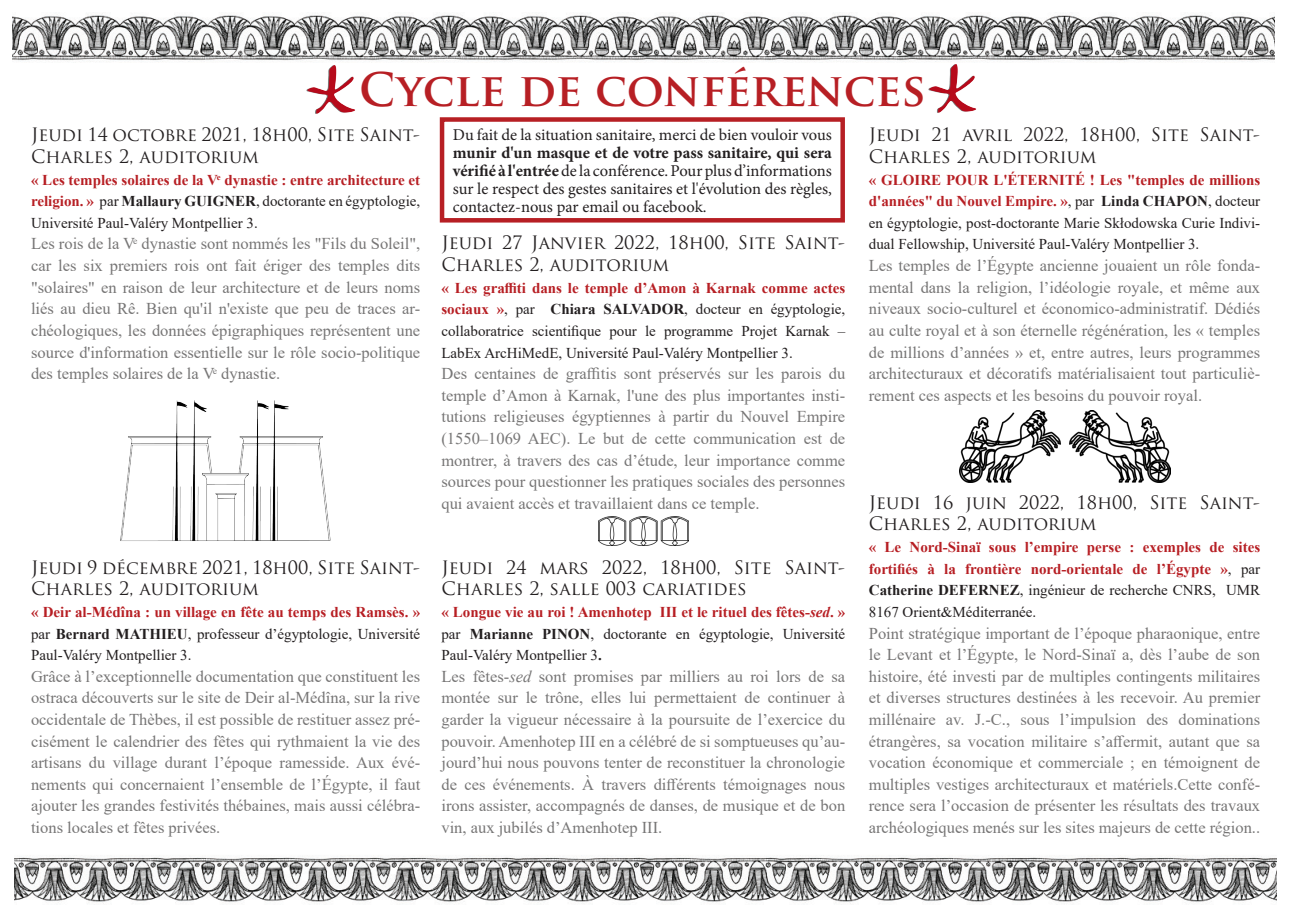
<style>
.page{position:relative;width:1289px;height:919px;background:#fff}
.page>*{position:absolute;margin:0;border:0;box-sizing:border-box;transform-origin:0 0}
.t1{font:700 45px "Trajan Pro";color:#b71f24}
.Titre_1_confs{font:18px/21.6px "Trajan Pro";color:#231f20}
.Corps_texte{font:16.5px/21.6px "Times New Roman";color:#777676;text-align:justify}
.Titre_1_confs-2{font:16.5px/21.6px "Times New Roman";color:#777676;text-align:justify}
.t2{font:16.5px/18px "Minion Pro";color:#231f20;text-align:justify}
.Titre_confs{font:15px/21.6px "Times New Roman";color:#231f20;text-align:justify}
.Titre_confs-2{font:700 15px/21.6px "Times New Roman";color:#b71f24;text-align:justify}
.s1{font-weight:700}
.s2{font-weight:400;color:#231f20}
.s3{color:#231f20}
.s4{font-weight:700;color:#b71f24}
.s5{font-weight:700;font-style:italic;color:#b71f24}
.s6{font-style:italic}
</style>
<div class="page">
<img style="left:13px;top:13px;width:1261px;height:50px">
<img style="left:14px;top:855px;width:1262px;height:49px">
<img style="left:306px;top:65px;width:49px;height:49px">
<img style="left:928px;top:64px;width:48px;height:49px">
<img style="left:598px;top:516px;width:90px;height:29px">
<img style="left:959px;top:410px;width:210px;height:72px">
<div style="left:440px;top:117px;width:405px;height:105px;border:4px solid #b71f24"></div>
<img style="left:120px;top:400px;width:211px;height:141px">
<p class="t1" style="left:359px;top:62px;width:568px">CYCLE DE CONFÉRENCES</p>
<p class="t2" style="left:453px;top:126px;width:380px">Du fait de la situation sanitaire, merci de bien vouloir vous <span class="s1">munir d'un masque et de votre pass sanitaire, qui sera vérifié à l'entrée</span> de la conférence. Pour plus d’informations sur le respect des gestes sanitaires et l'évolution des règles, contactez-nous par email ou facebook.</p>
<p class="Titre_1_confs" style="left:31px;top:124px;width:391px">JEUDI 14 OCTOBRE 2021, 18H00, SITE SAINT-<br>CHARLES 2, AUDITORIUM</p>
<p class="Titre_confs-2" style="left:31px;top:168px;width:390px">« Les temples solaires de la V<sup>e</sup> dynastie : entre architecture et religion. » <span class="s2">par</span> <span class="s3">Mallaury GUIGNER</span><span class="s2">, doctorante en égyptologie, Université Paul-Valéry Montpellier 3.</span></p>
<p class="Corps_texte" style="left:31px;top:232px;width:391px">Les rois de la V<sup>e</sup> dynastie sont nommés les "Fils du Soleil", car les six premiers rois ont fait ériger des temples dits "solaires" en raison de leur architecture et de leurs noms liés au dieu Rê. Bien qu'il n'existe que peu de traces ar&shy;chéologiques, les données épigraphiques représentent une source d'information essentielle sur le rôle socio-politique des temples solaires de la V<sup>e</sup> dynastie.</p>
<p class="Titre_1_confs" style="left:868px;top:124px;width:393px">JEUDI 21 AVRIL 2022, 18H00, SITE SAINT-<br>CHARLES 2, AUDITORIUM</p>
<p class="Titre_confs" style="left:868px;top:168px;width:393px"><span class="s4">« GLOIRE POUR L'ÉTERNITÉ ! Les "temples de millions d'années" du Nouvel Empire. »</span>, par <span class="s1">Linda CHAPON</span>, docteur en égyptologie, post-doctorante Marie Skłodowska Curie Indivi&shy;dual Fellowship, Université Paul-Valéry Montpellier 3.</p>
<p class="Corps_texte" style="left:868px;top:254px;width:393px">Les temples de l’Égypte ancienne jouaient un rôle fonda&shy;mental dans la religion, l’idéologie royale, et même aux niveaux socio-culturel et économico-administratif. Dédiés au culte royal et à son éternelle régénération, les « temples de millions d’années » et, entre autres, leurs programmes architecturaux et décoratifs matérialisaient tout particuliè&shy;rement ces aspects et les besoins du pouvoir royal.</p>
<p class="Titre_1_confs" style="left:441px;top:232px;width:405px">JEUDI 27 JANVIER 2022, 18H00, SITE SAINT-<br>CHARLES 2, AUDITORIUM</p>
<p class="Titre_confs" style="left:441px;top:276px;width:405px"><span class="s4">« Les graffiti dans le temple d’Amon à Karnak comme actes sociaux »</span>, par <span class="s1">Chiara SALVADOR</span>, docteur en égyptologie, collaboratrice scientifique pour le programme Projet Karnak – LabEx ArcHiMedE, Université Paul-Valéry Montpellier 3.</p>
<p class="Titre_1_confs-2" style="left:441px;top:362px;width:405px">Des centaines de graffitis sont préservés sur les parois du temple d’Amon à Karnak, l'une des plus importantes insti&shy;tutions religieuses égyptiennes à partir du Nouvel Empire (1550–1069 AEC). Le but de cette communication est de montrer, à travers des cas d’étude, leur importance comme sources pour questionner les pratiques sociales des personnes qui avaient accès et travaillaient dans ce temple.</p>
<p class="Titre_1_confs" style="left:868px;top:491px;width:393px">JEUDI 16 JUIN 2022, 18H00, SITE SAINT-<br>CHARLES 2, AUDITORIUM</p>
<p class="Titre_confs-2" style="left:868px;top:535px;width:393px">« Le Nord-Sinaï sous l’empire perse : exemples de sites fortifiés à la frontière nord-orientale de l’Égypte »<span class="s2">, par </span><span class="s3">Catherine DEFERNEZ</span><span class="s2">, ingénieur de recherche CNRS, UMR 8167 Orient&amp;Méditerranée.</span></p>
<p class="Corps_texte" style="left:868px;top:621px;width:393px">Point stratégique important de l’époque pharaonique, entre le Levant et l’Égypte, le Nord-Sinaï a, dès l’aube de son histoire, été investi par de multiples contingents militaires et diverses structures destinées à les recevoir. Au premier millénaire av. J.-C., sous l’impulsion des dominations étrangères, sa vocation militaire s’affermit, autant que sa vocation économique et commerciale ; en témoignent de multiples vestiges architecturaux et matériels.Cette confé&shy;rence sera l’occasion de présenter les résultats des travaux archéologiques menés sur les sites majeurs de cette région..</p>
<p class="Titre_1_confs" style="left:31px;top:556px;width:391px">JEUDI 9 DÉCEMBRE 2021, 18H00, SITE SAINT-<br>CHARLES 2, AUDITORIUM</p>
<p class="Titre_confs" style="left:31px;top:600px;width:390px"><span class="s4">« Deir al-Médîna : un village en fête au temps des Ramsès. » </span>par <span class="s1">Bernard MATHIEU</span>, professeur d’égyptologie, Université Paul-Valéry Montpellier 3.</p>
<p class="Corps_texte" style="left:31px;top:664px;width:391px">Grâce à l’exceptionnelle documentation que constituent les ostraca découverts sur le site de Deir al-Médîna, sur la rive occidentale de Thèbes, il est possible de restituer assez pré&shy;cisément le calendrier des fêtes qui rythmaient la vie des artisans du village durant l’époque ramesside. Aux évé&shy;nements qui concernaient l’ensemble de l’Égypte, il faut ajouter les grandes festivités thébaines, mais aussi célébra&shy;tions locales et fêtes privées.</p>
<p class="Titre_1_confs" style="left:441px;top:556px;width:405px">JEUDI 24 MARS 2022, 18H00, SITE SAINT-<br>CHARLES 2, SALLE 003 CARIATIDES</p>
<p class="Titre_confs" style="left:441px;top:600px;width:405px"><span class="s4">« Longue vie au roi ! Amenhotep III et le rituel des fêtes-</span><span class="s5">sed</span><span class="s4">. » </span>par <span class="s1">Marianne PINON</span>, doctorante en égyptologie, Université Paul-Valéry Montpellier 3<span class="s1">.</span></p>
<p class="Corps_texte" style="left:441px;top:664px;width:405px">Les fêtes-<span class="s6">sed</span> sont promises par milliers au roi lors de sa montée sur le trône, elles lui permettaient de continuer à garder la vigueur nécessaire à la poursuite de l’exercice du pouvoir. Amenhotep III en a célébré de si somptueuses qu’au&shy;jourd’hui nous pouvons tenter de reconstituer la chronologie de ces événements. À travers différents témoignages nous irons assister, accompagnés de danses, de musique et de bon vin, aux jubilés d’Amenhotep III.</p>
</div>
